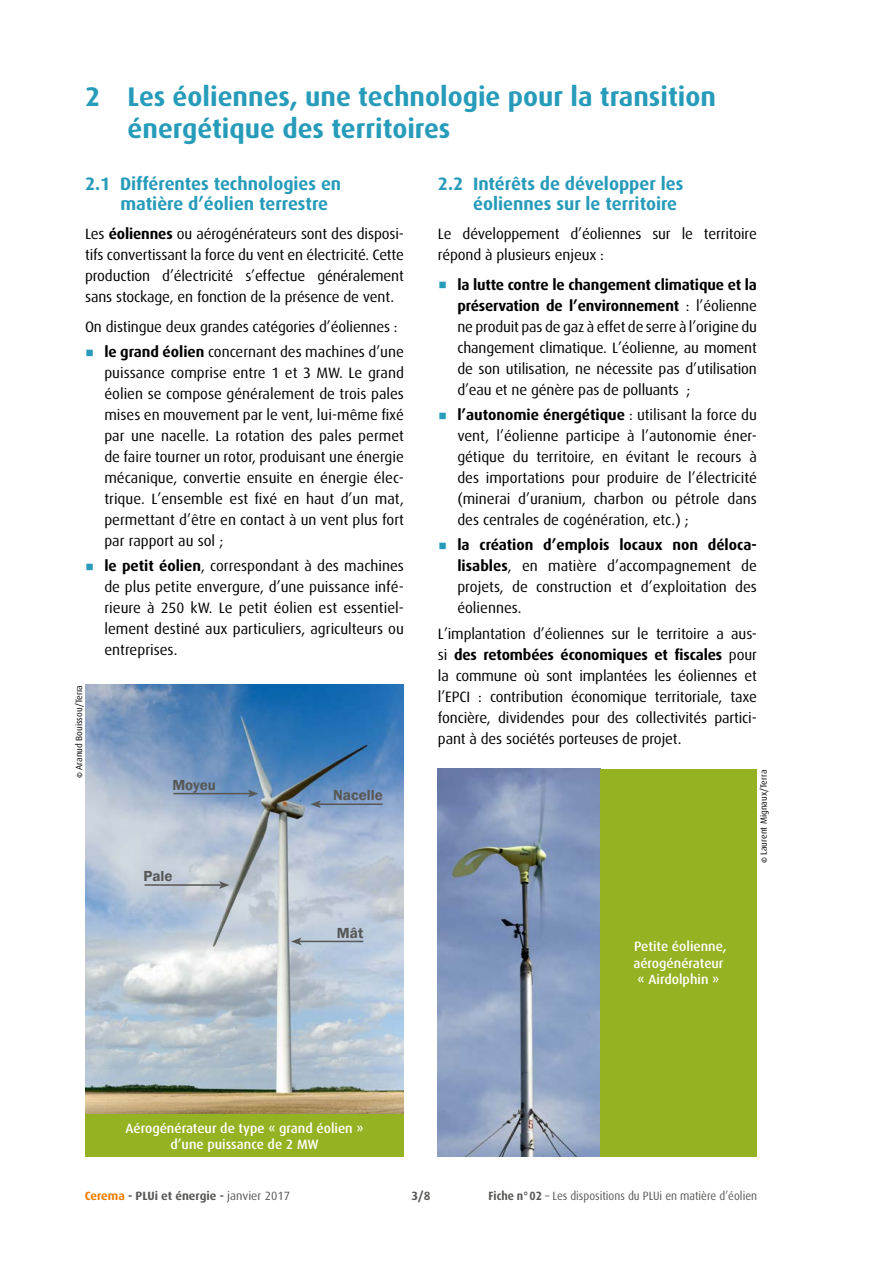
<style>
.page{position:relative;width:893px;height:1263px;background:#fff}
.page>*{position:absolute;margin:0;border:0;box-sizing:border-box;transform-origin:0 0}
.t1{font:700 27px/32.4px "Dax OT";color:#279cba}
.t2{font:700 18px/19.5px "Dax OT";color:#279cba}
.t3{font:15px/21px "Dax OT";letter-spacing:-.01em;color:#000;text-align:justify}
.t4{font:600 15px "Franklin Gothic";color:#575756}
.t5{font:500 13.5px/16.5px "Dax OT";color:#fff;text-align:center}
.t6{font:12px "Dax OT";color:#575756;scale:.93 1}
.t7{font:700 12px "Dax OT";color:#575756}
.t8{font:9px "Dax OT";color:#000}
.s1{font-weight:700}
.s2{color:#ef7d00}
.s3{font-weight:400}
</style>
<div class="page">
<img style="left:85px;top:684px;width:319px;height:430px">
<img style="left:438px;top:769px;width:162px;height:388px">
<div style="left:85px;top:1114px;width:319px;height:43px;background:#95b222"></div>
<div style="left:600px;top:769px;width:157px;height:388px;background:#95b222"></div>
<hr style="left:145px;top:884px;width:76px;height:2px;background:#575756">
<svg style="left:219px;top:881px;width:11px;height:8px"></svg>
<hr style="left:173px;top:793px;width:77px;height:1px;background:#575756">
<svg style="left:248px;top:790px;width:11px;height:7px"></svg>
<hr style="left:319px;top:803px;width:64px;height:2px;background:#575756">
<svg style="left:310px;top:800px;width:11px;height:8px"></svg>
<hr style="left:299px;top:941px;width:64px;height:1px;background:#575756">
<svg style="left:291px;top:937px;width:10px;height:8px"></svg>
<h1 class="t1" style="left:128px;top:80px;width:590px;text-indent:-43px">2 Les éoliennes, une technologie pour la transition énergétique des territoires</h1>
<p class="t2" style="left:120px;top:174px;width:222px;text-indent:-35px">2.1 Différentes technologies en matière d’éolien terrestre</p>
<p class="t3" style="left:85px;top:224px;width:320px">Les <span class="s1">éoliennes</span> ou aérogénérateurs sont des disposi&shy;tifs convertissant la force du vent en électricité. Cette production d’électricité s’effectue généralement sans stockage, en fonction de la présence de vent.</p>
<p class="t3" style="left:104px;top:314px;width:301px;line-height:25.2px;text-indent:-19px">On distingue deux grandes catégories d’éoliennes : <span class="s1">le grand éolien</span> concernant des machines d’une</p>
<p class="t3" style="left:104px;top:362px;width:301px">puissance comprise entre 1 et 3 MW. Le grand éolien se compose généralement de trois pales mises en mouvement par le vent, lui-même fixé par une nacelle. La rotation des pales permet de faire tourner un rotor, produisant une énergie mécanique, convertie ensuite en énergie élec&shy;trique. L’ensemble est fixé en haut d’un mat, permettant d’être en contact à un vent plus fort par rapport au sol ;</p>
<p class="t3" style="left:104px;top:556px;width:301px"><span class="s1">le petit éolien</span>, correspondant à des machines de plus petite envergure, d’une puissance infé&shy;rieure à 250 kW. Le petit éolien est essentiel&shy;lement destiné aux particuliers, agriculteurs ou entreprises.</p>
<p class="t2" style="left:473px;top:174px;width:212px;text-indent:-35px">2.2 Intérêts de développer les éoliennes sur le territoire</p>
<p class="t3" style="left:438px;top:224px;width:320px">Le développement d’éoliennes sur le territoire répond à plusieurs enjeux :</p>
<p class="t3" style="left:457px;top:274px;width:301px"><span class="s1">la lutte contre le changement climatique et la préservation de l’environnement</span> : l’éolienne ne produit pas de gaz à effet de serre à l’origine du changement climatique. L’éolienne, au moment de son utilisation, ne nécessite pas d’utilisation d’eau et ne génère pas de polluants ;</p>
<p class="t3" style="left:457px;top:404px;width:301px"><span class="s1">l’autonomie énergétique</span> : utilisant la force du vent, l’éolienne participe à l’autonomie éner&shy;gétique du territoire, en évitant le recours à des importations pour produire de l’électricité (minerai d’uranium, charbon ou pétrole dans des centrales de cogénération, etc.) ;</p>
<p class="t3" style="left:457px;top:535px;width:301px"><span class="s1">la création d’emplois locaux non déloca&shy;lisables</span>, en matière d’accompagnement de projets, de construction et d’exploitation des éoliennes.</p>
<p class="t3" style="left:438px;top:623px;width:320px">L’implantation d’éoliennes sur le territoire a aus&shy;si <span class="s1">des retombées économiques et fiscales</span> pour la commune où sont implantées les éoliennes et l’EPCI : contribution économique territoriale, taxe foncière, dividendes pour des collectivités partici&shy;pant à des sociétés porteuses de projet.</p>
<p class="t8" style="left:74px;top:778px;width:95px;rotate:-90deg"><span class="s1">©</span> Aranud Bouissou/Terra</p>
<p class="t8" style="left:759px;top:863px;width:95px;rotate:-90deg"><span class="s1">©</span> Laurent Mignaux/Terra</p>
<p class="t4" style="left:172px;top:775px;width:45px">Moyeu</p>
<p class="t4" style="left:333px;top:786px;width:51px">Nacelle</p>
<p class="t4" style="left:144px;top:867px;width:31px">Pale</p>
<p class="t4" style="left:337px;top:923px;width:28px">Mât</p>
<p class="t5" style="left:125px;top:1120px;width:240px">Aérogénérateur de type « grand éolien » d’une puissance de 2 MW</p>
<p class="t5" style="left:633px;top:938px;width:95px">Petite éolienne, aérogénérateur « Airdolphin »</p>
<p class="t7" style="left:85px;top:1189px;width:207px"><span class="s2">Cerema</span> - PLUi et énergie - <span class="s3">janvier 2017</span></p>
<p class="t7" style="left:411px;top:1189px;width:21px">3/8</p>
<p class="t6" style="left:488px;top:1189px;width:290px"><span class="s1">Fiche n°02</span> – Les dispositions du PLUi en matière d’éolien</p>
</div>
